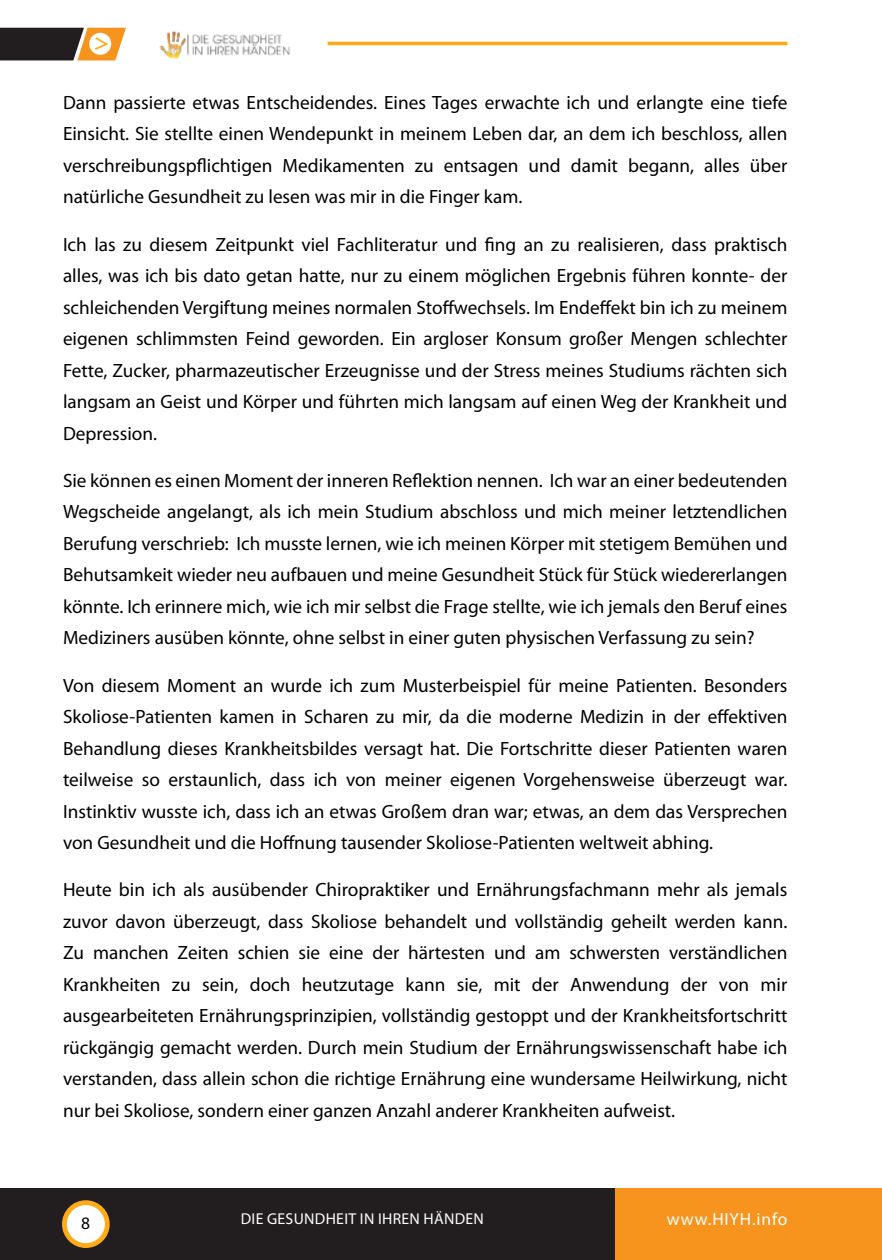
<style>
.page{position:relative;width:882px;height:1260px;background:#fff}
.page>*{position:absolute;margin:0;border:0;box-sizing:border-box;transform-origin:0 0}
.t1{font:19.25px/31.5px "Myriad Pro";color:#000;text-align:justify}
.t2{font:17.5px "Myriad Pro";letter-spacing:.05em;color:#fff}
.t3{font:17.5px "Myriad Pro";color:#000}
.t4{font:15.75px "Myriad Pro";letter-spacing:.02em;color:#fff}
</style>
<div class="page">
<div style="left:0;top:1188px;width:615px;height:72px;background:#221e1f"></div>
<div style="left:615px;top:1188px;width:267px;height:72px;background:#f7941e"></div>
<svg style="left:0;top:28px;width:126px;height:32px;background:#735b41"></svg>
<hr style="left:328px;top:42px;width:459px;height:3px;background:#fdab19">
<div style="left:64px;top:1203px;width:43px;height:43px;background:#fff;border-radius:50%"></div>
<div style="left:62px;top:1200px;width:48px;height:48px;border:5px solid #fdab19;border-radius:50%"></div>
<img style="left:159px;top:31px;width:131px;height:28px">
<p class="t1" style="left:63px;top:86px;width:726px">Dann passierte etwas Entscheidendes. Eines Tages erwachte ich und erlangte eine tiefe Einsicht. Sie stellte einen Wendepunkt in meinem Leben dar, an dem ich beschloss, allen verschreibungspflichtigen Medikamenten zu entsagen und damit begann, alles über natürliche Gesundheit zu lesen was mir in die Finger kam.</p>
<p class="t1" style="left:63px;top:228px;width:726px">Ich las zu diesem Zeitpunkt viel Fachliteratur und fing an zu realisieren, dass praktisch alles, was ich bis dato getan hatte, nur zu einem möglichen Ergebnis führen konnte- der schleichenden Vergiftung meines normalen Stoffwechsels. Im Endeffekt bin ich zu meinem eigenen schlimmsten Feind geworden. Ein argloser Konsum großer Mengen schlechter Fette, Zucker, pharmazeutischer Erzeugnisse und der Stress meines Studiums rächten sich langsam an Geist und Körper und führten mich langsam auf einen Weg der Krankheit und Depression.</p>
<p class="t1" style="left:63px;top:464px;width:726px">Sie können es einen Moment der inneren Reflektion nennen. Ich war an einer bedeutenden Wegscheide angelangt, als ich mein Studium abschloss und mich meiner letztendlichen Berufung verschrieb: Ich musste lernen, wie ich meinen Körper mit stetigem Bemühen und Behutsamkeit wieder neu aufbauen und meine Gesundheit Stück für Stück wiedererlangen könnte. Ich erinnere mich, wie ich mir selbst die Frage stellte, wie ich jemals den Beruf eines Mediziners ausüben könnte, ohne selbst in einer guten physischen Verfassung zu sein?</p>
<p class="t1" style="left:63px;top:669px;width:726px">Von diesem Moment an wurde ich zum Musterbeispiel für meine Patienten. Besonders Skoliose-Patienten kamen in Scharen zu mir, da die moderne Medizin in der effektiven Behandlung dieses Krankheitsbildes versagt hat. Die Fortschritte dieser Patienten waren teilweise so erstaunlich, dass ich von meiner eigenen Vorgehensweise überzeugt war.<br>Instinktiv wusste ich, dass ich an etwas Großem dran war; etwas, an dem das Versprechen von Gesundheit und die Hoffnung tausender Skoliose-Patienten weltweit abhing.</p>
<p class="t1" style="left:63px;top:874px;width:726px">Heute bin ich als ausübender Chiropraktiker und Ernährungsfachmann mehr als jemals zuvor davon überzeugt, dass Skoliose behandelt und vollständig geheilt werden kann.<br>Zu manchen Zeiten schien sie eine der härtesten und am schwersten verständlichen Krankheiten zu sein, doch heutzutage kann sie, mit der Anwendung der von mir ausgearbeiteten Ernährungsprinzipien, vollständig gestoppt und der Krankheitsfortschritt rückgängig gemacht werden. Durch mein Studium der Ernährungswissenschaft habe ich verstanden, dass allein schon die richtige Ernährung eine wundersame Heilwirkung, nicht nur bei Skoliose, sondern einer ganzen Anzahl anderer Krankheiten aufweist.</p>
<p class="t4" style="left:241px;top:1209px;width:245px">Die Gesundheit in Ihren Händen</p>
<p class="t3" style="left:81px;top:1213px;width:10px">8</p>
<p class="t2" style="left:667px;top:1208px;width:122px">www.HIYH.info</p>
</div>
